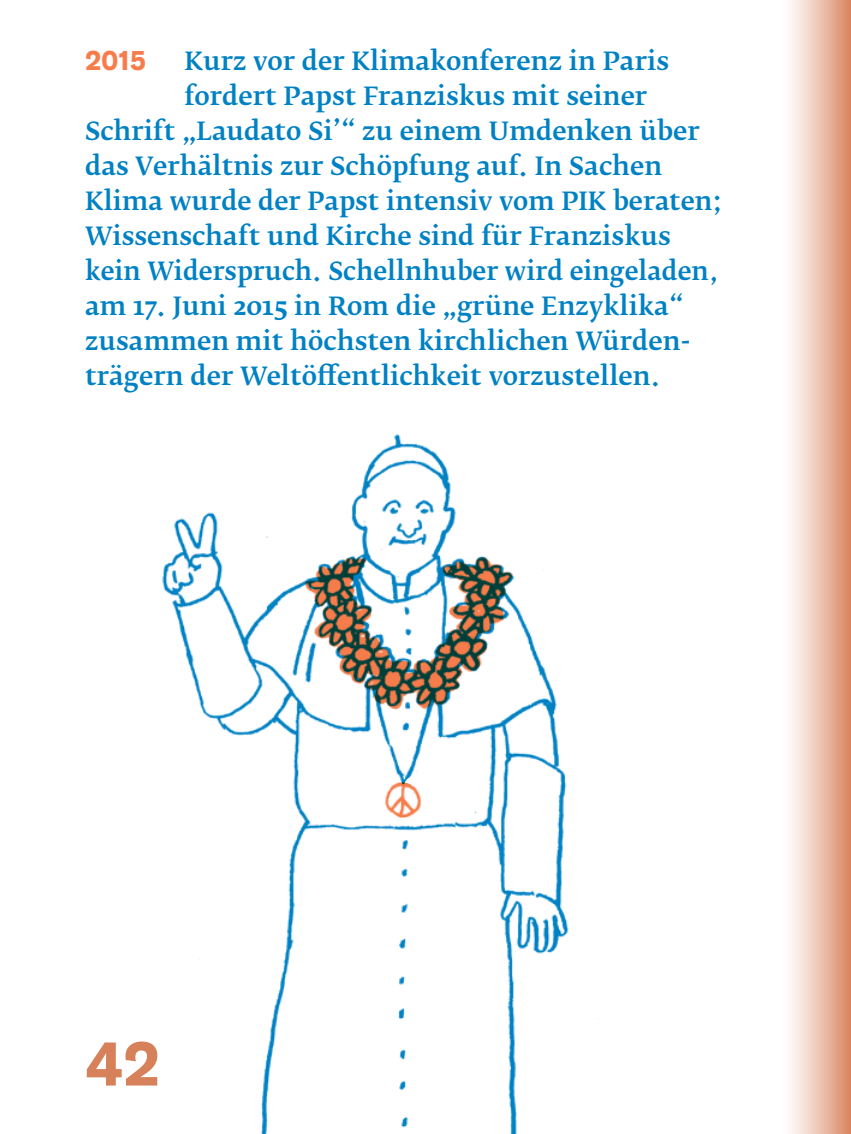
<style>
.page{position:relative;width:851px;height:1134px;background:#fff}
.page>*{position:absolute;margin:0;border:0;box-sizing:border-box;transform-origin:0 0}
.t1{font:700 62.5px "Akzid Grtsk Next";color:#d7815a}
.t2{font:700 27.5px "Akzid Grtsk Next";color:#f67d4b}
.t3{font:500 25px "Fedra Serif B Pro";color:#0081c3}
</style>
<div class="page">
<div style="left:780px;top:0;width:70px;height:1134px;background:linear-gradient(to right,#fff,#db8d6b)"></div>
<img style="left:162px;top:434px;width:407px;height:700px">
<img style="left:278px;top:505px;width:281px;height:230px">
<svg style="left:378px;top:776px;width:53px;height:44px"></svg>
<img style="left:381px;top:781px;width:50px;height:37px">
<p class="t3" style="left:184px;top:46px;width:486px">Kurz vor der Klimakonferenz in Paris</p>
<p class="t3" style="left:184px;top:81px;width:464px">fordert Papst Franziskus mit seiner</p>
<p class="t3" style="left:85px;top:116px;width:616px">Schrift „Laudato Siʹ“ zu einem Umdenken über</p>
<p class="t3" style="left:85px;top:151px;width:578px">das Verhältnis zur Schöpfung auf. In Sachen</p>
<p class="t3" style="left:85px;top:186px;width:639px">Klima wurde der Papst intensiv vom PIK beraten;</p>
<p class="t3" style="left:85px;top:221px;width:587px">Wissenschaft und Kirche sind für Franziskus</p>
<p class="t3" style="left:85px;top:256px;width:635px">kein Widerspruch. Schellnhuber wird eingeladen,</p>
<p class="t3" style="left:85px;top:291px;width:599px">am 17. Juni 2015 in Rom die „grüne Enzyklika“</p>
<p class="t3" style="left:85px;top:326px;width:604px">zusammen mit höchsten kirchlichen Würden-</p>
<p class="t3" style="left:85px;top:361px;width:577px">trägern der Weltöffentlichkeit vorzustellen.</p>
<p class="t2" style="left:85px;top:43px;width:63px">2015</p>
<h1 class="t1" style="left:85px;top:1023px;width:76px">42</h1>
</div>
